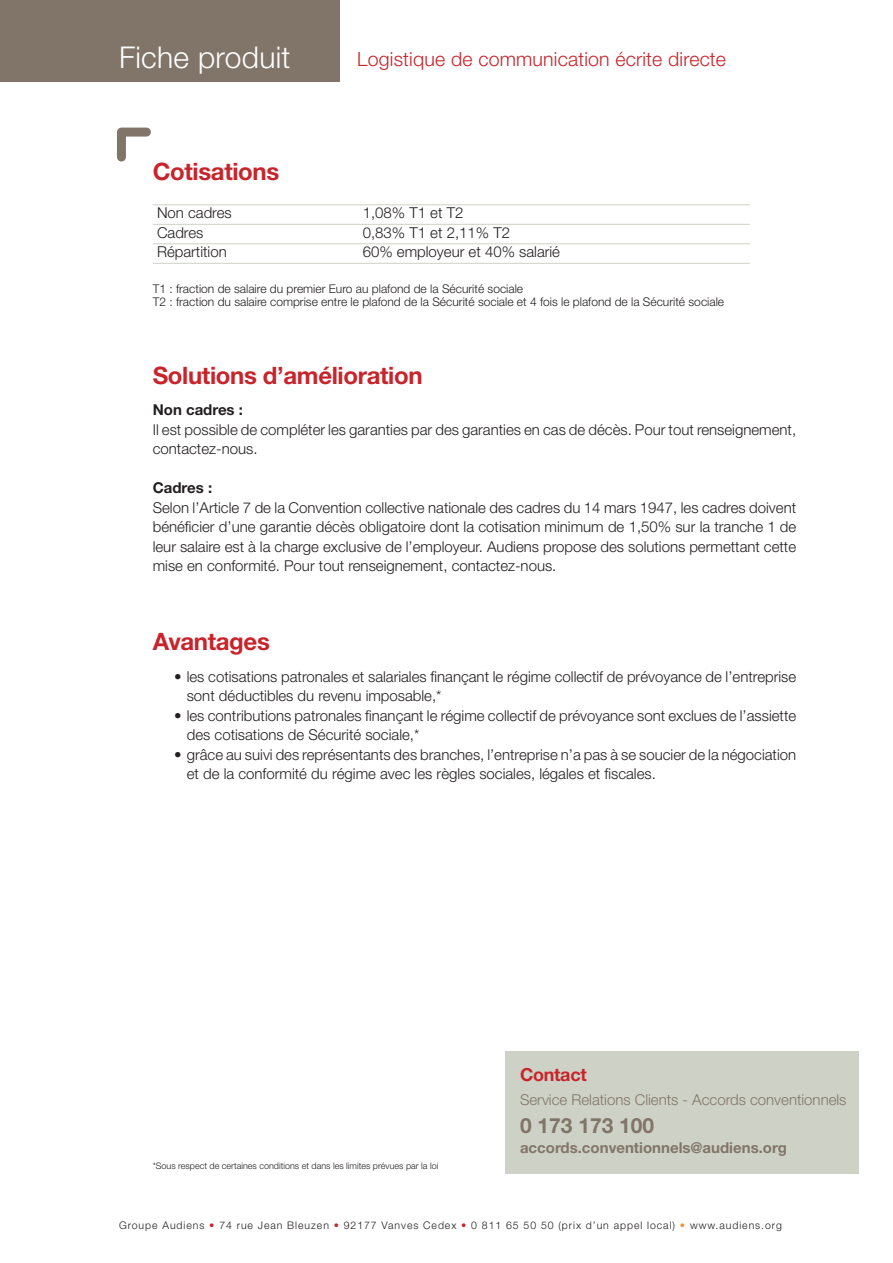
<style>
.page{position:relative;width:893px;height:1263px;background:#fff}
.page>*{position:absolute;margin:0;border:0;box-sizing:border-box;transform-origin:0 0}
.t1{font:300 30px "Helvetica Neue";letter-spacing:.01em;color:#fff}
.t2{font:700 24px "Helvetica Neue";letter-spacing:-.015em;color:#c8242b}
.t3{font:700 21px "Helvetica Neue";color:#807568}
.t4{font:300 19.5px "Helvetica Neue";letter-spacing:.01em;color:#c8242b}
.t5{font:700 18px "Helvetica Neue";letter-spacing:-.015em;color:#c8242b}
.t6{font:300 15px/19.5px "Helvetica Neue";color:#231f20}
.t7{font:300 15px "Helvetica Neue";color:#807568}
.t8{font:700 15px "Helvetica Neue";color:#807568}
.t9{font:700 15px "Helvetica Neue";color:#231f20}
.t10{font:300 12px "Helvetica Neue";color:#231f20}
.t11{font:300 10.5px "Helvetica Neue";letter-spacing:.09em;color:#231f20}
.t12{font:300 9px "Helvetica Neue";color:#231f20}
.s1{color:#c8242b}
.s2{color:#f79332}
</style>
<div class="page">
<div style="left:0;top:0;width:339px;height:82px;background:#807568"></div>
<svg style="left:117px;top:127px;width:34px;height:35px"></svg>
<div style="left:506px;top:1051px;width:353px;height:123px;background:#ced2c6"></div>
<hr style="left:153px;top:204px;width:597px;height:1px;background:#ced2c6">
<hr style="left:153px;top:224px;width:597px;height:1px;background:#ced2c6">
<hr style="left:153px;top:243px;width:597px;height:1px;background:#ced2c6">
<hr style="left:153px;top:263px;width:597px;height:1px;background:#ced2c6">
<p class="t1" style="left:119px;top:39px;width:173px">Fiche produit</p>
<p class="t4" style="left:357px;top:47px;width:370px">Logistique de communication écrite directe</p>
<p class="t2" style="left:153px;top:157px;width:128px">Cotisations</p>
<p class="t6" style="left:157px;top:203px;width:76px">Non cadres</p>
<p class="t6" style="left:363px;top:203px;width:102px">1,08% T1 et T2</p>
<p class="t6" style="left:157px;top:223px;width:48px">Cadres</p>
<p class="t6" style="left:363px;top:223px;width:149px">0,83% T1 et 2,11% T2</p>
<p class="t6" style="left:157px;top:242px;width:71px">Répartition</p>
<p class="t6" style="left:363px;top:242px;width:199px">60% employeur et 40% salarié</p>
<p class="t10" style="left:153px;top:281px;width:372px">T1 : fraction de salaire du premier Euro au plafond de la Sécurité sociale</p>
<p class="t10" style="left:153px;top:295px;width:573px">T2 : fraction du salaire comprise entre le plafond de la Sécurité sociale et 4 fois le plafond de la Sécurité sociale</p>
<p class="t2" style="left:153px;top:360px;width:271px">Solutions d’amélioration</p>
<p class="t9" style="left:153px;top:401px;width:92px">Non cadres :</p>
<p class="t6" style="left:153px;top:419px;width:645px">Il est possible de compléter les garanties par des garanties en cas de décès. Pour tout renseignement, contactez-nous.</p>
<p class="t9" style="left:153px;top:479px;width:61px">Cadres :</p>
<p class="t6" style="left:153px;top:497px;width:645px;text-align:justify">Selon l’Article 7 de la Convention collective nationale des cadres du 14 mars 1947, les cadres doivent bénéficier d’une garantie décès obligatoire dont la cotisation minimum de 1,50% sur la tranche 1 de leur salaire est à la charge exclusive de l’employeur. Audiens propose des solutions permettant cette mise en conformité. Pour tout renseignement, contactez-nous.</p>
<p class="t2" style="left:153px;top:627px;width:119px">Avantages</p>
<p class="t6" style="left:187px;top:666px;width:611px;text-indent:-13px">• les cotisations patronales et salariales finançant le régime collectif de prévoyance de l’entreprise sont déductibles du revenu imposable,*</p>
<p class="t6" style="left:187px;top:705px;width:611px;text-indent:-13px">• les contributions patronales finançant le régime collectif de prévoyance sont exclues de l’assiette des cotisations de Sécurité sociale,*</p>
<p class="t6" style="left:187px;top:744px;width:611px;text-indent:-13px">• grâce au suivi des représentants des branches, l’entreprise n’a pas à se soucier de la négociation et de la conformité du régime avec les règles sociales, légales et fiscales.</p>
<p class="t5" style="left:520px;top:1064px;width:68px">Contact</p>
<p class="t12" style="left:153px;top:1161px;width:287px">*Sous respect de certaines conditions et dans les limites prévues par la loi</p>
<p class="t7" style="left:520px;top:1090px;width:328px">Service Relations Clients - Accords conventionnels</p>
<p class="t3" style="left:520px;top:1112px;width:136px">0 173 173 100</p>
<p class="t8" style="left:520px;top:1138px;width:268px">accords.conventionnels@audiens.org</p>
<p class="t11" style="left:119px;top:1218px;width:664px">Groupe Audiens <span class="s1">•</span> 74 rue Jean Bleuzen <span class="s1">•</span> 92177 Vanves Cedex <span class="s1">•</span> 0 811 65 50 50 (prix d’un appel local) <span class="s2">•</span> www.audiens.org</p>
</div>
